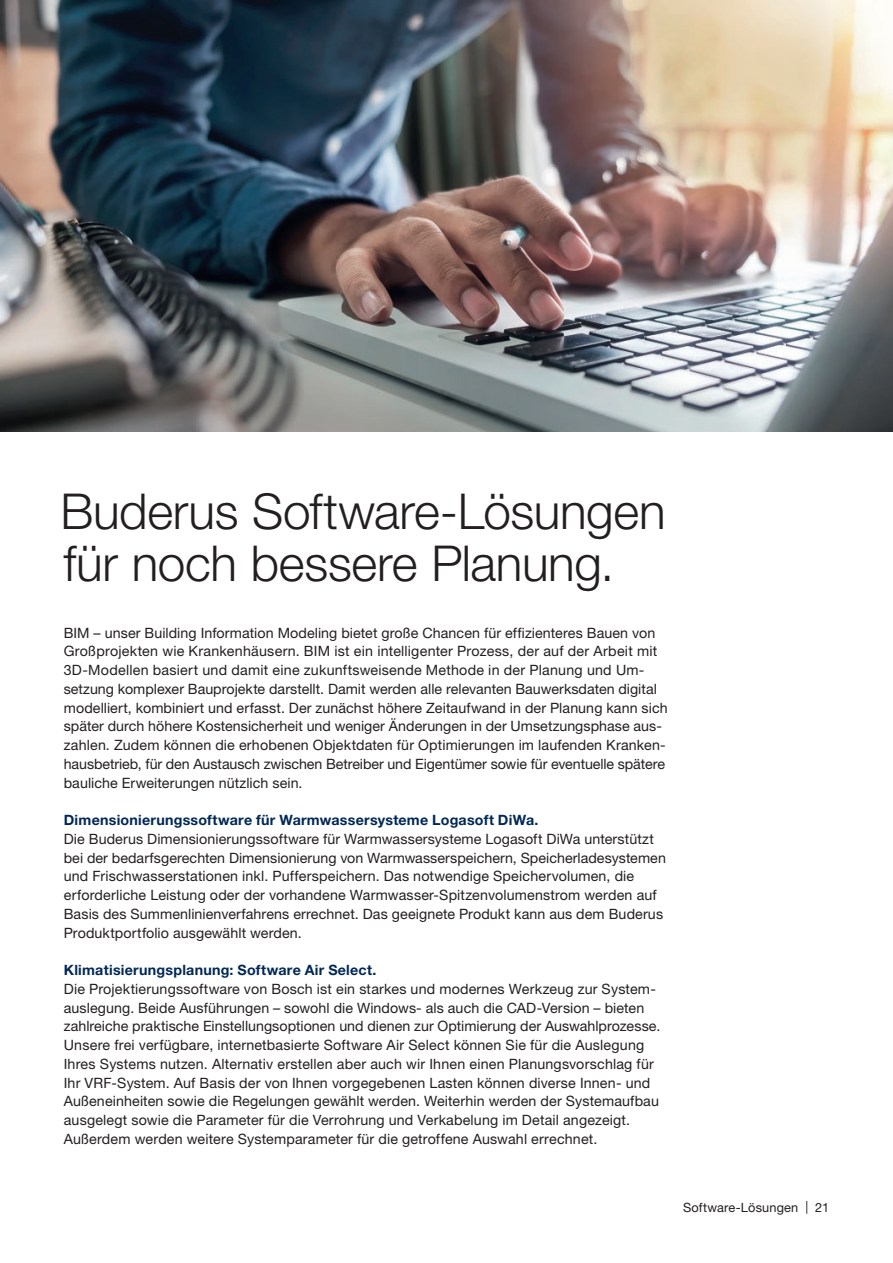
<style>
.page{position:relative;width:893px;height:1263px;background:#fff}
.page>*{position:absolute;margin:0;border:0;box-sizing:border-box;transform-origin:0 0}
.t1{font:300 49.5px/52.5px "Helvetica Neue LT Pro";letter-spacing:-.005em;color:#231f20}
.t2{font:14.25px/18.8px "Helvetica Neue LT Pro";letter-spacing:.01em;color:#231f20}
.t3{font:700 14.25px "Helvetica Neue LT Pro";letter-spacing:.015em;color:#002855}
.t4{font:12.75px "Helvetica Neue LT Pro";letter-spacing:.01em;color:#231f20}
</style>
<div class="page">
<img style="left:0;top:0;width:893px;height:431px">
<h1 class="t1" style="left:60px;top:484px;width:607px">Buderus Software-Lösungen für noch bessere Planung.</h1>
<p class="t2" style="left:64px;top:623px;width:605px">BIM – unser Building Information Modeling bietet große Chancen für effizienteres Bauen von Großprojekten wie Krankenhäusern. BIM ist ein intelligenter Prozess, der auf der Arbeit mit 3D-Modellen basiert und damit eine zukunftsweisende Methode in der Planung und Um&shy;setzung komplexer Bauprojekte darstellt. Damit werden alle relevanten Bauwerksdaten digital modelliert, kombiniert und erfasst. Der zunächst höhere Zeitaufwand in der Planung kann sich später durch höhere Kostensicherheit und weniger Änderungen in der Umsetzungsphase aus&shy;zahlen. Zudem können die erhobenen Objektdaten für Optimierungen im laufenden Kranken&shy;hausbetrieb, für den Austausch zwischen Betreiber und Eigentümer sowie für eventuelle spätere bauliche Erweiterungen nützlich sein.</p>
<p class="t3" style="left:64px;top:811px;width:476px">Dimensionierungssoftware für Warmwassersysteme Logasoft DiWa.</p>
<p class="t2" style="left:64px;top:829px;width:604px">Die Buderus Dimensionierungssoftware für Warmwassersysteme Logasoft DiWa unterstützt bei der bedarfsgerechten Dimensionierung von Warmwasserspeichern, Speicherladesystemen und Frischwasserstationen inkl. Pufferspeichern. Das notwendige Speichervolumen, die erforderliche Leistung oder der vorhandene Warmwasser-Spitzenvolumenstrom werden auf Basis des Summenlinienverfahrens errechnet. Das geeignete Produkt kann aus dem Buderus Produktportfolio ausgewählt werden.</p>
<p class="t3" style="left:64px;top:961px;width:314px">Klimatisierungsplanung: Software Air Select.</p>
<p class="t2" style="left:64px;top:979px;width:598px">Die Projektierungssoftware von Bosch ist ein starkes und modernes Werkzeug zur System&shy;auslegung. Beide Ausführungen – sowohl die Windows- als auch die CAD-Version – bieten zahlreiche praktische Einstellungsoptionen und dienen zur Optimierung der Auswahlprozesse.<br>Unsere frei verfügbare, internetbasierte Software Air Select können Sie für die Auslegung Ihres Systems nutzen. Alternativ erstellen aber auch wir Ihnen einen Planungsvorschlag für Ihr VRF-System. Auf Basis der von Ihnen vorgegebenen Lasten können diverse Innen- und Außeneinheiten sowie die Regelungen gewählt werden. Weiterhin werden der Systemaufbau ausgelegt sowie die Parameter für die Verrohrung und Verkabelung im Detail angezeigt.<br>Außerdem werden weitere Systemparameter für die getroffene Auswahl errechnet.</p>
<p class="t4" style="left:683px;top:1199px;width:148px">Software-Lösungen | 21</p>
</div>
